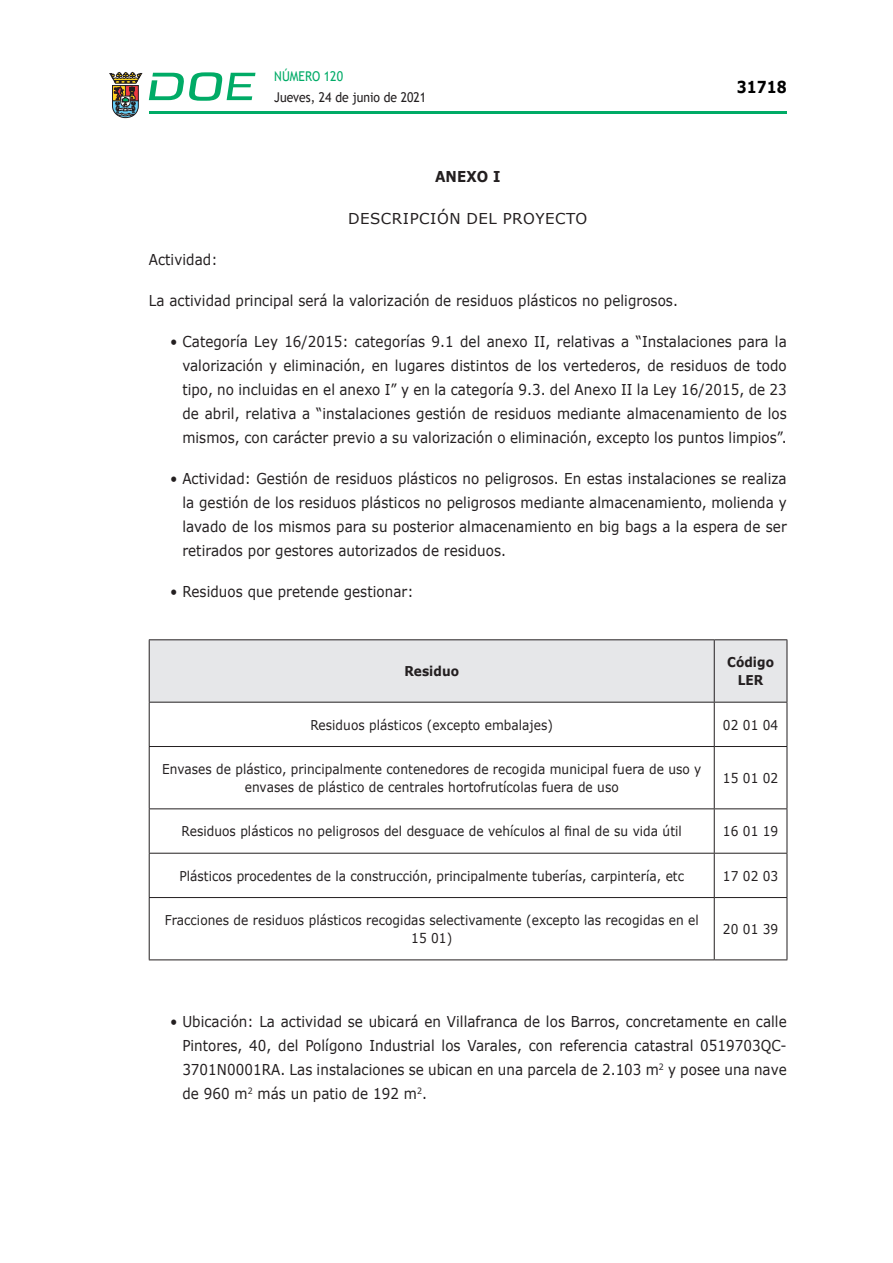
<style>
.page{position:relative;width:893px;height:1263px;background:#fff}
.page>*{position:absolute;margin:0;border:0;box-sizing:border-box;transform-origin:0 0}
.t1{font:700 16.5px "Verdana";color:#000;scale:.85 1}
.CUERPO_DE_TEXTO{font:15px/24px "Verdana";letter-spacing:.005em;color:#231f20;text-align:justify;scale:.9 1}
.ADENDA{font:15px "Verdana";letter-spacing:.035em;color:#231f20}
.CUERPO_DE_TEXTO-2{font:700 15px "Verdana";letter-spacing:.005em;color:#231f20;scale:.9 1}
.CUERPO_DE_TEXTO-3{font:13.5px/18px "Verdana";letter-spacing:.005em;color:#231f20;text-align:center;scale:.9 1}
.t2{font:13.5px "Trebuchet MS";color:#231f20;scale:.9 1}
.CUERPO_DE_TEXTO-4{font:700 13.5px/18px "Verdana";letter-spacing:.005em;color:#231f20;text-align:center;scale:.9 1}
.t3{font:13.5px "Trebuchet MS";color:#00ab67;scale:.9 1}
</style>
<div class="page">
<hr style="left:149px;top:111px;width:638px;height:3px;background:#00ab66">
<svg style="left:109px;top:72px;width:33px;height:46px"></svg>
<svg style="left:149px;top:72px;width:106px;height:29px"></svg>
<div style="left:150px;top:640px;width:637px;height:62px;background:#e6e7e9"></div>
<hr style="left:149px;top:639px;width:565px;height:1px;background:#231f20">
<hr style="left:149px;top:640px;width:1px;height:62px;background:#231f20">
<hr style="left:714px;top:639px;width:73px;height:1px;background:#231f20">
<hr style="left:714px;top:640px;width:1px;height:62px;background:#231f20">
<hr style="left:787px;top:640px;width:1px;height:62px;background:#231f20">
<hr style="left:149px;top:702px;width:565px;height:1px;background:#231f20">
<hr style="left:149px;top:702px;width:1px;height:44px;background:#231f20">
<hr style="left:714px;top:702px;width:73px;height:1px;background:#231f20">
<hr style="left:714px;top:702px;width:1px;height:44px;background:#231f20">
<hr style="left:787px;top:702px;width:1px;height:44px;background:#231f20">
<hr style="left:149px;top:746px;width:565px;height:1px;background:#231f20">
<hr style="left:149px;top:747px;width:1px;height:61px;background:#231f20">
<hr style="left:714px;top:746px;width:73px;height:1px;background:#231f20">
<hr style="left:714px;top:747px;width:1px;height:61px;background:#231f20">
<hr style="left:787px;top:747px;width:1px;height:61px;background:#231f20">
<hr style="left:149px;top:808px;width:565px;height:1px;background:#231f20">
<hr style="left:149px;top:809px;width:1px;height:44px;background:#231f20">
<hr style="left:714px;top:808px;width:73px;height:1px;background:#231f20">
<hr style="left:714px;top:809px;width:1px;height:44px;background:#231f20">
<hr style="left:787px;top:809px;width:1px;height:44px;background:#231f20">
<hr style="left:149px;top:853px;width:565px;height:1px;background:#231f20">
<hr style="left:149px;top:853px;width:1px;height:44px;background:#231f20">
<hr style="left:714px;top:853px;width:73px;height:1px;background:#231f20">
<hr style="left:714px;top:853px;width:1px;height:44px;background:#231f20">
<hr style="left:787px;top:853px;width:1px;height:44px;background:#231f20">
<hr style="left:149px;top:897px;width:565px;height:1px;background:#231f20">
<hr style="left:149px;top:898px;width:1px;height:61px;background:#231f20">
<hr style="left:714px;top:897px;width:73px;height:1px;background:#231f20">
<hr style="left:714px;top:898px;width:1px;height:61px;background:#231f20">
<hr style="left:787px;top:898px;width:1px;height:61px;background:#231f20">
<hr style="left:149px;top:959px;width:565px;height:1px;background:#231f20">
<hr style="left:714px;top:959px;width:73px;height:1px;background:#231f20">
<p class="t3" style="left:274px;top:67px;width:78px">NÚMERO 120</p>
<p class="t2" style="left:274px;top:88px;width:170px">Jueves, 24 de junio de 2021</p>
<p class="CUERPO_DE_TEXTO-2" style="left:435px;top:165px;width:74px">ANEXO I</p>
<p class="ADENDA" style="left:348px;top:208px;width:241px">DESCRIPCIÓN DEL PROYECTO</p>
<p class="t1" style="left:737px;top:75px;width:60px">31718</p>
<p class="CUERPO_DE_TEXTO" style="left:149px;top:247px;width:78px">Actividad:</p>
<p class="CUERPO_DE_TEXTO" style="left:149px;top:288px;width:589px">La actividad principal será la valorización de residuos plásticos no peligrosos.</p>
<p class="CUERPO_DE_TEXTO" style="left:182px;top:329px;width:673px;text-indent:-12px">• Categoría Ley 16/2015: categorías 9.1 del anexo II, relativas a “Instalaciones para la valorización y eliminación, en lugares distintos de los vertederos, de residuos de todo tipo, no incluidas en el anexo I” y en la categoría 9.3. del Anexo II la Ley 16/2015, de 23 de abril, relativa a “instalaciones gestión de residuos mediante almacenamiento de los mismos, con carácter previo a su valorización o eliminación, excepto los puntos limpios”.</p>
<p class="CUERPO_DE_TEXTO" style="left:182px;top:466px;width:673px;text-indent:-12px">• Actividad: Gestión de residuos plásticos no peligrosos. En estas instalaciones se realiza la gestión de los residuos plásticos no peligrosos mediante almacenamiento, molienda y lavado de los mismos para su posterior almacenamiento en big bags a la espera de ser retirados por gestores autorizados de residuos.</p>
<p class="CUERPO_DE_TEXTO" style="left:170px;top:579px;width:272px">• Residuos que pretende gestionar:</p>
<p class="CUERPO_DE_TEXTO-4" style="left:404px;top:662px;width:62px">Residuo</p>
<p class="CUERPO_DE_TEXTO-4" style="left:727px;top:653px;width:54px">Código<br>LER</p>
<p class="CUERPO_DE_TEXTO-3" style="left:310px;top:715px;width:271px">Residuos plásticos (excepto embalajes)</p>
<p class="CUERPO_DE_TEXTO-3" style="left:723px;top:715px;width:63px">02 01 04</p>
<p class="CUERPO_DE_TEXTO-3" style="left:162px;top:760px;width:601px">Envases de plástico, principalmente contenedores de recogida municipal fuera de uso y envases de plástico de centrales hortofrutícolas fuera de uso</p>
<p class="CUERPO_DE_TEXTO-3" style="left:723px;top:769px;width:63px">15 01 02</p>
<p class="CUERPO_DE_TEXTO-3" style="left:182px;top:822px;width:558px">Residuos plásticos no peligrosos del desguace de vehículos al final de su vida útil</p>
<p class="CUERPO_DE_TEXTO-3" style="left:723px;top:822px;width:63px">16 01 19</p>
<p class="CUERPO_DE_TEXTO-3" style="left:179px;top:866px;width:562px">Plásticos procedentes de la construcción, principalmente tuberías, carpintería, etc</p>
<p class="CUERPO_DE_TEXTO-3" style="left:723px;top:866px;width:63px">17 02 03</p>
<p class="CUERPO_DE_TEXTO-3" style="left:165px;top:911px;width:595px">Fracciones de residuos plásticos recogidas selectivamente (excepto las recogidas en el<br>15 01)</p>
<p class="CUERPO_DE_TEXTO-3" style="left:723px;top:920px;width:63px">20 01 39</p>
<p class="CUERPO_DE_TEXTO" style="left:182px;top:1009px;width:673px;text-indent:-12px">• Ubicación: La actividad se ubicará en Villafranca de los Barros, concretamente en calle Pintores, 40, del Polígono Industrial los Varales, con referencia catastral 0519703QC-3701N0001RA. Las instalaciones se ubican en una parcela de 2.103 m<sup>2</sup> y posee una nave de 960 m<sup>2</sup> más un patio de 192 m<sup>2</sup>.</p>
</div>
